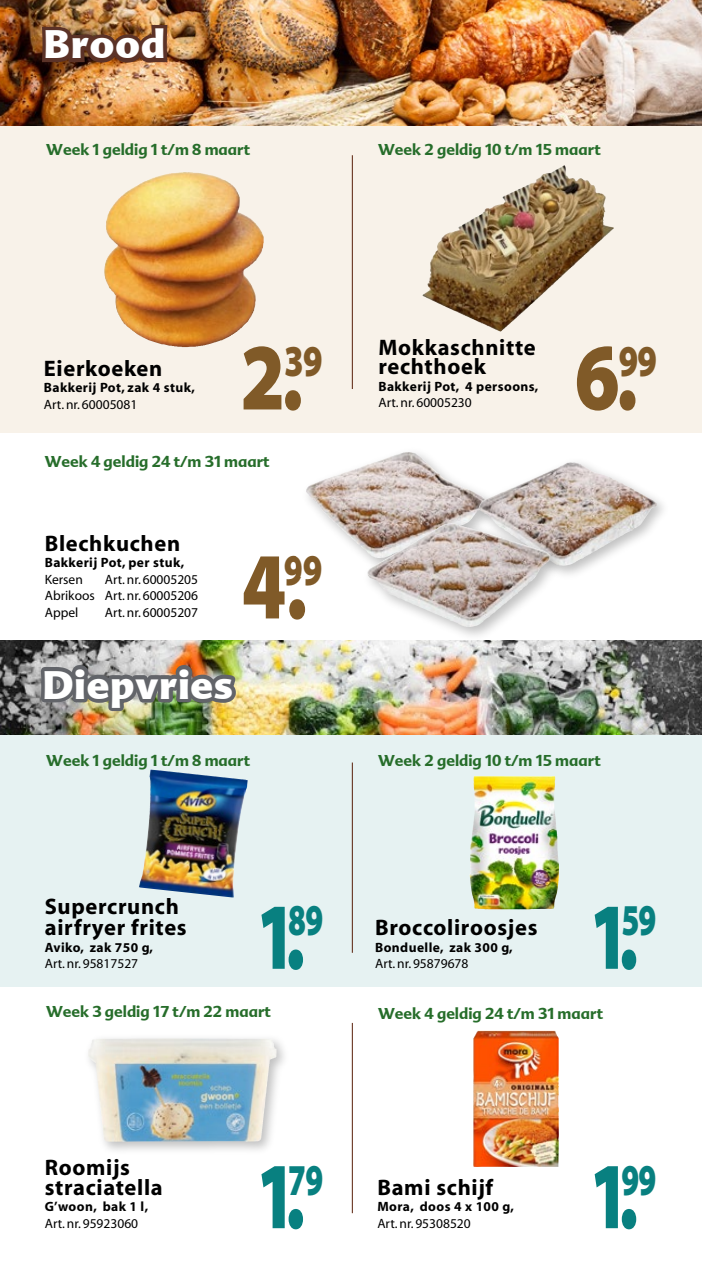
<style>
.page{position:relative;width:702px;height:1263px;background:#fff}
.page>*{position:absolute;margin:0;border:0;box-sizing:border-box;transform-origin:0 0}
.t1{font:95.4px "Myriad MM 830 700";color:#805a28;scale:.77 1}
.t2{font:95.4px "Myriad MM 830 700";color:#088080;scale:.7 1}
.t3{font:44.25px "Myriad MM 830 700";color:#088080;scale:.66 1}
.t4{font:44.25px "Myriad MM 830 700";color:#805a28;scale:.72 1}
.t5{font:900 37.95px "Advert";letter-spacing:.03em;color:#fff}
.t6{font:700 22.5px/19.5px "Myriad";letter-spacing:.03em;color:#000}
.t7{font:700 15px "Advert";color:#266d2a}
.t8{font:13.5px/16.5px "Myriad";color:#000;text-align:justify}
.t9{font:700 13.5px "Myriad";letter-spacing:.03em;color:#000}
.s1{font-size:95.4px}
</style>
<div class="page">
<div style="left:0;top:682px;width:702px;height:304px;background:#e6f2f2"></div>
<svg style="left:0;top:125px;width:702px;height:308px;background:#ede2d3"></svg>
<hr style="left:352px;top:762px;width:1px;height:191px;background:#59200a">
<hr style="left:352px;top:1023px;width:1px;height:190px;background:#59200a">
<hr style="left:352px;top:155px;width:1px;height:234px;background:#59200a">
<img style="left:0;top:0;width:702px;height:125px">
<img style="left:23px;top:21px;width:148px;height:59px">
<img style="left:0;top:640px;width:702px;height:94px">
<img style="left:37px;top:659px;width:205px;height:70px">
<img style="left:437px;top:165px;width:126px;height:80px">
<img style="left:104px;top:172px;width:83px;height:162px">
<img style="left:308px;top:452px;width:162px;height:98px">
<img style="left:306px;top:452px;width:102px;height:47px">
<img style="left:470px;top:462px;width:194px;height:113px">
<img style="left:479px;top:462px;width:91px;height:49px">
<img style="left:357px;top:514px;width:212px;height:132px">
<img style="left:376px;top:524px;width:71px;height:40px">
<img style="left:469px;top:776px;width:90px;height:133px">
<img style="left:139px;top:777px;width:102px;height:120px">
<img style="left:88px;top:1038px;width:189px;height:103px">
<img style="left:473px;top:1031px;width:86px;height:136px">
<h3 class="t5" style="left:44px;top:20px;width:122px">Brood</h3>
<p class="t7" style="left:46px;top:140px;width:205px">Week 1 geldig 1 t/m 8 maart</p>
<p class="t7" style="left:378px;top:140px;width:224px">Week 2 geldig 10 t/m 15 maart</p>
<h3 class="t6" style="left:44px;top:359px;width:120px">Eierkoeken</h3>
<p class="t9" style="left:44px;top:381px;width:152px">Bakkerij Pot, zak 4 stuk,</p>
<p class="t8" style="left:44px;top:396px;width:95px">Art. nr. 60005081</p>
<h2 class="t4" style="left:284px;top:339px;width:55px">39</h2>
<h1 class="t1" style="left:240px;top:331px;width:83px">2 .</h1>
<p class="t7" style="left:45px;top:452px;width:226px">Week 4 geldig 24 t/m 31 maart</p>
<h3 class="t6" style="left:45px;top:534px;width:137px">Blechkuchen</h3>
<p class="t9" style="left:45px;top:556px;width:141px">Bakkerij Pot, per stuk,</p>
<p class="t8" style="left:45px;top:572px;width:40px">Kersen</p>
<p class="t8" style="left:45px;top:572px;width:155px;text-indent:60px">Art. nr. 60005205<br>Abrikoos Art. nr. 60005206<br>Appel</p>
<p class="t8" style="left:105px;top:605px;width:95px">Art. nr. 60005207</p>
<h2 class="t4" style="left:284px;top:548px;width:55px">99</h2>
<h1 class="t1" style="left:241px;top:540px;width:87px">4 .</h1>
<h3 class="t5" style="left:43px;top:660px;width:191px">Diepvries</h3>
<p class="t7" style="left:46px;top:750px;width:205px">Week 1 geldig 1 t/m 8 maart</p>
<h3 class="t6" style="left:45px;top:897px;width:143px;line-height:21px">Supercrunch airfryer frites</h3>
<p class="t9" style="left:45px;top:940px;width:110px">Aviko, zak 750 g,</p>
<p class="t8" style="left:45px;top:956px;width:95px">Art. nr. 95817527</p>
<h2 class="t3" style="left:288px;top:899px;width:55px">89</h2>
<h1 class="t2" style="left:255px;top:891px;width:72px">1 .</h1>
<p class="t7" style="left:46px;top:1002px;width:226px">Week 3 geldig 17 t/m 22 maart</p>
<h3 class="t6" style="left:378px;top:338px;width:159px">Mokkaschnitte rechthoek</h3>
<p class="t9" style="left:378px;top:379px;width:161px">Bakkerij Pot, 4 persoons,</p>
<p class="t8" style="left:378px;top:395px;width:95px">Art. nr. 60005230</p>
<h2 class="t4" style="left:618px;top:339px;width:55px">99</h2>
<h1 class="t1" style="left:574px;top:331px;width:83px">6 .</h1>
<p class="t7" style="left:378px;top:750px;width:224px">Week 2 geldig 10 t/m 15 maart</p>
<h3 class="t6" style="left:375px;top:919px;width:164px">Broccoliroosjes</h3>
<p class="t9" style="left:375px;top:940px;width:139px">Bonduelle, zak 300 g,</p>
<p class="t8" style="left:375px;top:956px;width:95px">Art. nr. 95879678</p>
<h2 class="t3" style="left:588px;top:899px;width:104px">5 9<span class="s1">1 .</span></h2>
<p class="t7" style="left:378px;top:1003px;width:226px">Week 4 geldig 24 t/m 31 maart</p>
<h3 class="t6" style="left:45px;top:1158px;width:119px">Roomijs straciatella</h3>
<p class="t9" style="left:45px;top:1199px;width:105px">G’woon, bak 1 l,</p>
<p class="t8" style="left:45px;top:1215px;width:95px">Art. nr. 95923060</p>
<h2 class="t3" style="left:255px;top:1158px;width:104px">7 9<span class="s1">1 .</span></h2>
<h2 class="t3" style="left:588px;top:1158px;width:104px">9 9<span class="s1">1 .</span></h2>
<h3 class="t6" style="left:377px;top:1178px;width:117px">Bami schijf</h3>
<p class="t9" style="left:377px;top:1199px;width:138px">Mora, doos 4 x 100 g,</p>
<p class="t8" style="left:377px;top:1215px;width:95px">Art. nr. 95308520</p>
</div>
